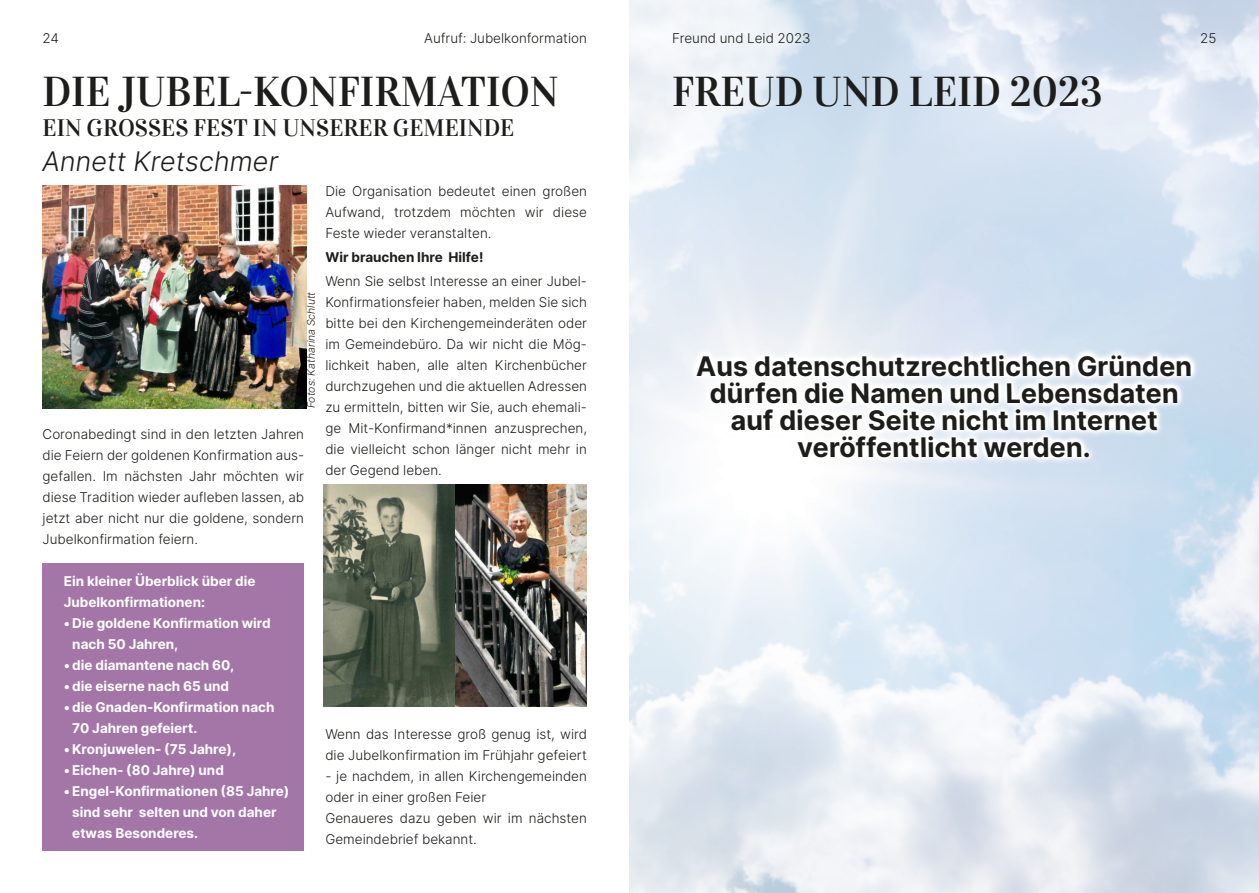
<style>
.page{position:relative;width:1259px;height:893px;background:#fff}
.page>*{position:absolute;margin:0;border:0;box-sizing:border-box;transform-origin:0 0}
.t1{font:42px "Vidaloka";color:#1d1d1b}
.t2{font:700 27px/27px "Inter";color:#1d1d1b;text-align:center}
.t3{font:italic 300 27px "Inter";color:#1d1d1b}
.t4{font:24px "Vidaloka";color:#1d1d1b}
.t5{font:300 13.5px/21px "Inter";color:#1d1d1b;text-align:justify}
.t6{font:700 13.5px/21px "Inter";color:#fff}
.t7{font:700 13.5px "Inter";color:#1d1d1b}
.t8{font:italic 300 10.5px "Inter";color:#1d1d1b}
</style>
<div class="page">
<img style="left:43px;top:186px;width:263px;height:222px">
<div style="left:43px;top:563px;width:261px;height:287px;background:#a476a8"></div>
<img style="left:689px;top:347px;width:510px;height:119px">
<img style="left:323px;top:484px;width:264px;height:223px">
<p class="t5" style="left:424px;top:28px;width:164px">Aufruf: Jubelkonformation</p>
<p class="t5" style="left:672px;top:28px;width:140px">Freund und Leid 2023</p>
<p class="t5" style="left:43px;top:28px;width:18px">24</p>
<p class="t5" style="left:1200px;top:28px;width:18px">25</p>
<h1 class="t1" style="left:43px;top:69px;width:518px">DIE JUBEL-KONFIRMATION</h1>
<h3 class="t4" style="left:43px;top:115px;width:473px">EIN GROSSES FEST IN UNSERER GEMEINDE</h3>
<h2 class="t3" style="left:43px;top:145px;width:237px">Annett Kretschmer</h2>
<p class="t8" style="left:305px;top:408px;width:118px;rotate:-90deg">Fotos: Katharina Schlutt</p>
<p class="t5" style="left:43px;top:423px;width:263px">Coronabedingt sind in den letzten Jahren die Feiern der goldenen Konfirmation aus&shy;gefallen. Im nächsten Jahr möchten wir diese Tradition wieder aufleben lassen, ab jetzt aber nicht nur die goldene, sondern Jubelkonfirmation feiern.</p>
<p class="t5" style="left:325px;top:180px;width:263px">Die Organisation bedeutet einen großen Aufwand, trotzdem möchten wir diese Feste wieder veranstalten.</p>
<p class="t7" style="left:325px;top:249px;width:159px">Wir brauchen Ihre Hilfe!</p>
<p class="t5" style="left:325px;top:270px;width:263px">Wenn Sie selbst Interesse an einer Jubel-Konfirmationsfeier haben, melden Sie sich bitte bei den Kirchengemeinderäten oder im Gemeindebüro. Da wir nicht die Mög&shy;lichkeit haben, alle alten Kirchenbücher durchzugehen und die aktuellen Adressen zu ermitteln, bitten wir Sie, auch ehemali&shy;ge Mit-Konfirmand*innen anzusprechen, die vielleicht schon länger nicht mehr in der Gegend leben.</p>
<p class="t6" style="left:64px;top:570px;width:193px">Ein kleiner Überblick über die<br>Jubelkonfirmationen:</p>
<p class="t6" style="left:72px;top:612px;width:200px;text-indent:-9px">• Die goldene Konfirmation wird nach 50 Jahren,</p>
<p class="t6" style="left:64px;top:654px;width:172px">• die diamantene nach 60,</p>
<p class="t6" style="left:64px;top:675px;width:167px">• die eiserne nach 65 und</p>
<p class="t6" style="left:72px;top:696px;width:204px;text-indent:-9px">• die Gnaden-Konfirmation nach<br>70 Jahren gefeiert.</p>
<p class="t6" style="left:64px;top:738px;width:174px">• Kronjuwelen- (75 Jahre),</p>
<p class="t6" style="left:64px;top:759px;width:162px">• Eichen- (80 Jahre) und</p>
<p class="t6" style="left:72px;top:780px;width:219px;text-indent:-9px">• Engel-Konfirmationen (85 Jahre) sind sehr selten und von daher etwas Besonderes.</p>
<p class="t5" style="left:325px;top:723px;width:263px">Wenn das Interesse groß genug ist, wird die Jubelkonfirmation im Frühjahr gefeiert</p>
<p class="t5" style="left:325px;top:765px;width:263px;text-align:left">- je nachdem, in allen Kirchengemeinden oder in einer großen Feier<br>Genaueres dazu geben wir im nächsten<br>Gemeindebrief bekannt.</p>
<h1 class="t1" style="left:672px;top:69px;width:432px">FREUD UND LEID 2023</h1>
<h2 class="t2" style="left:696px;top:352px;width:498px">Aus datenschutzrechtlichen Gründen dürfen die Namen und Lebensdaten auf dieser Seite nicht im Internet veröffentlicht werden.</h2>
</div>
